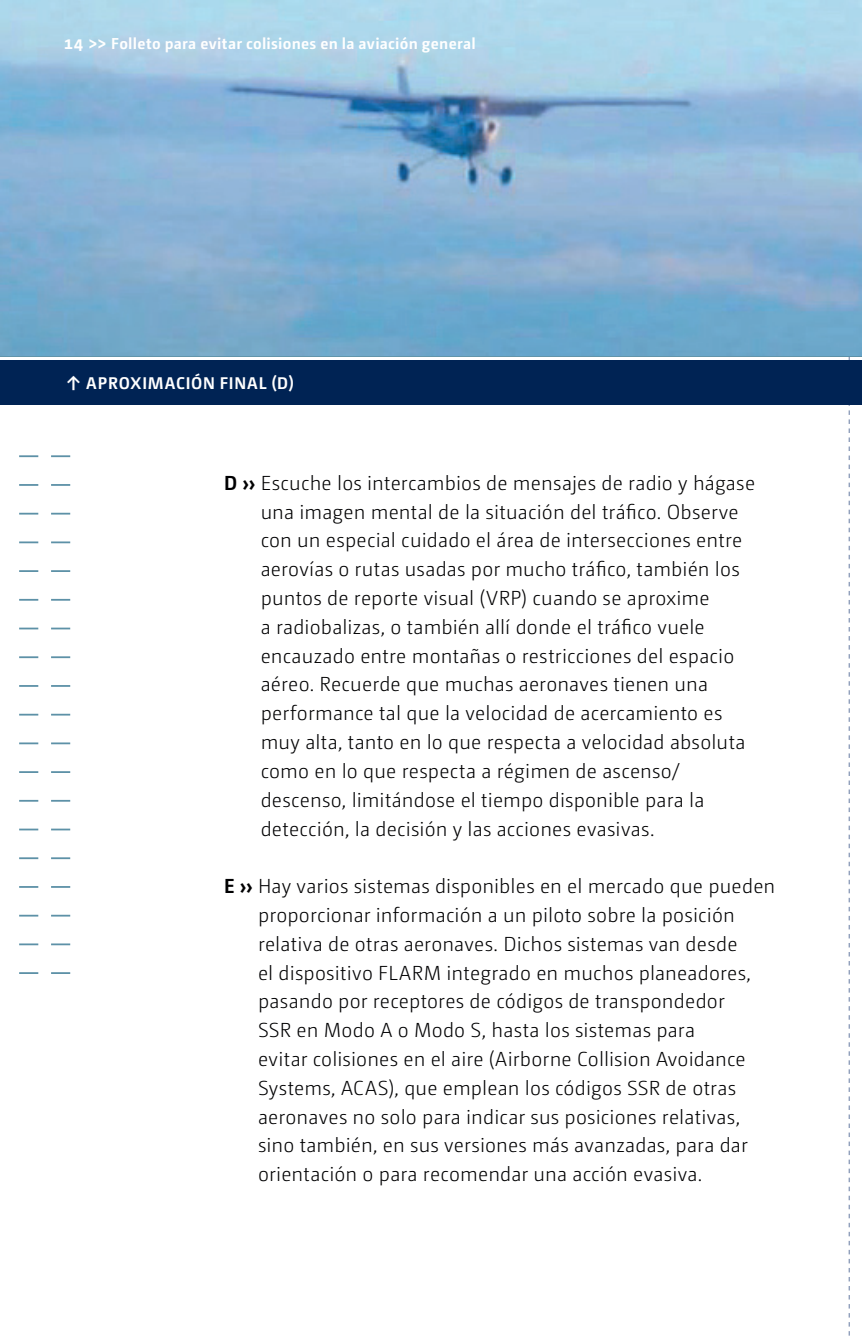
<style>
.page{position:relative;width:862px;height:1340px;background:#fff}
.page>*{position:absolute;margin:0;border:0;box-sizing:border-box;transform-origin:0 0}
.t1{font:300 20.25px/28.8px "Camingo Dos Pro";letter-spacing:.01em;color:#000002}
.t2{font:700 16.88px "Camingo Dos Pro";letter-spacing:.045em;color:#fff}
.t3{font:700 15.75px "Camingo Dos Pro";letter-spacing:.02em;color:#fff}
.s1{font-size:18px}
.s2{font-weight:700}
</style>
<div class="page">
<svg style="left:848px;top:357px;width:1px;height:979px"></svg>
<div style="left:0;top:360px;width:861px;height:45px;background:#002354"></div>
<hr style="left:0;top:355px;width:861px;height:2px;background:#5d91a7">
<svg style="left:19px;top:455px;width:19px;height:2px"></svg>
<svg style="left:51px;top:455px;width:19px;height:2px"></svg>
<svg style="left:19px;top:484px;width:19px;height:2px"></svg>
<svg style="left:51px;top:484px;width:19px;height:2px"></svg>
<svg style="left:19px;top:513px;width:19px;height:1px"></svg>
<svg style="left:51px;top:513px;width:19px;height:1px"></svg>
<svg style="left:19px;top:541px;width:19px;height:2px"></svg>
<svg style="left:51px;top:541px;width:19px;height:2px"></svg>
<svg style="left:19px;top:570px;width:19px;height:2px"></svg>
<svg style="left:51px;top:570px;width:19px;height:2px"></svg>
<svg style="left:19px;top:599px;width:19px;height:1px"></svg>
<svg style="left:51px;top:599px;width:19px;height:1px"></svg>
<svg style="left:19px;top:627px;width:19px;height:2px"></svg>
<svg style="left:51px;top:627px;width:19px;height:2px"></svg>
<svg style="left:19px;top:656px;width:19px;height:2px"></svg>
<svg style="left:51px;top:656px;width:19px;height:2px"></svg>
<svg style="left:19px;top:685px;width:19px;height:2px"></svg>
<svg style="left:51px;top:685px;width:19px;height:2px"></svg>
<svg style="left:19px;top:713px;width:19px;height:2px"></svg>
<svg style="left:51px;top:713px;width:19px;height:2px"></svg>
<svg style="left:19px;top:742px;width:19px;height:2px"></svg>
<svg style="left:51px;top:742px;width:19px;height:2px"></svg>
<svg style="left:19px;top:771px;width:19px;height:2px"></svg>
<svg style="left:51px;top:771px;width:19px;height:2px"></svg>
<svg style="left:19px;top:800px;width:19px;height:1px"></svg>
<svg style="left:51px;top:800px;width:19px;height:1px"></svg>
<svg style="left:19px;top:828px;width:19px;height:2px"></svg>
<svg style="left:51px;top:828px;width:19px;height:2px"></svg>
<svg style="left:19px;top:857px;width:19px;height:2px"></svg>
<svg style="left:51px;top:857px;width:19px;height:2px"></svg>
<svg style="left:19px;top:886px;width:19px;height:1px"></svg>
<svg style="left:51px;top:886px;width:19px;height:1px"></svg>
<svg style="left:19px;top:914px;width:19px;height:2px"></svg>
<svg style="left:51px;top:914px;width:19px;height:2px"></svg>
<svg style="left:19px;top:943px;width:19px;height:2px"></svg>
<svg style="left:51px;top:943px;width:19px;height:2px"></svg>
<svg style="left:19px;top:972px;width:19px;height:2px"></svg>
<svg style="left:51px;top:972px;width:19px;height:2px"></svg>
<img style="left:0;top:0;width:861px;height:355px">
<p class="t3" style="left:64px;top:34px;width:413px"><span class="s1">14 &gt;&gt;</span> Folleto para evitar colisiones en la aviación general</p>
<p class="t2" style="left:65px;top:373px;width:230px">↑ APROXIMACIÓN FINAL (D)</p>
<p class="t1" style="left:260px;top:468px;width:495px;text-indent:-37px"><span class="s2">D ››</span> Escuche los intercambios de mensajes de radio y hágase una imagen mental de la situación del tráfico. Observe con un especial cuidado el área de intersecciones entre aerovías o rutas usadas por mucho tráfico, también los puntos de reporte visual (VRP) cuando se aproxime<br>a radiobalizas, o también allí donde el tráfico vuele encauzado entre montañas o restricciones del espacio aéreo. Recuerde que muchas aeronaves tienen una performance tal que la velocidad de acercamiento es muy alta, tanto en lo que respecta a velocidad absoluta como en lo que respecta a régimen de ascenso/ descenso, limitándose el tiempo disponible para la detección, la decisión y las acciones evasivas.</p>
<p class="t1" style="left:258px;top:871px;width:518px;text-indent:-34px"><span class="s2">E ››</span> Hay varios sistemas disponibles en el mercado que pueden proporcionar información a un piloto sobre la posición relativa de otras aeronaves. Dichos sistemas van desde<br>el dispositivo FLARM integrado en muchos planeadores, pasando por receptores de códigos de transpondedor<br>SSR en Modo A o Modo S, hasta los sistemas para<br>evitar colisiones en el aire (Airborne Collision Avoidance Systems, ACAS), que emplean los códigos SSR de otras aeronaves no solo para indicar sus posiciones relativas, sino también, en sus versiones más avanzadas, para dar orientación o para recomendar una acción evasiva.</p>
</div>
